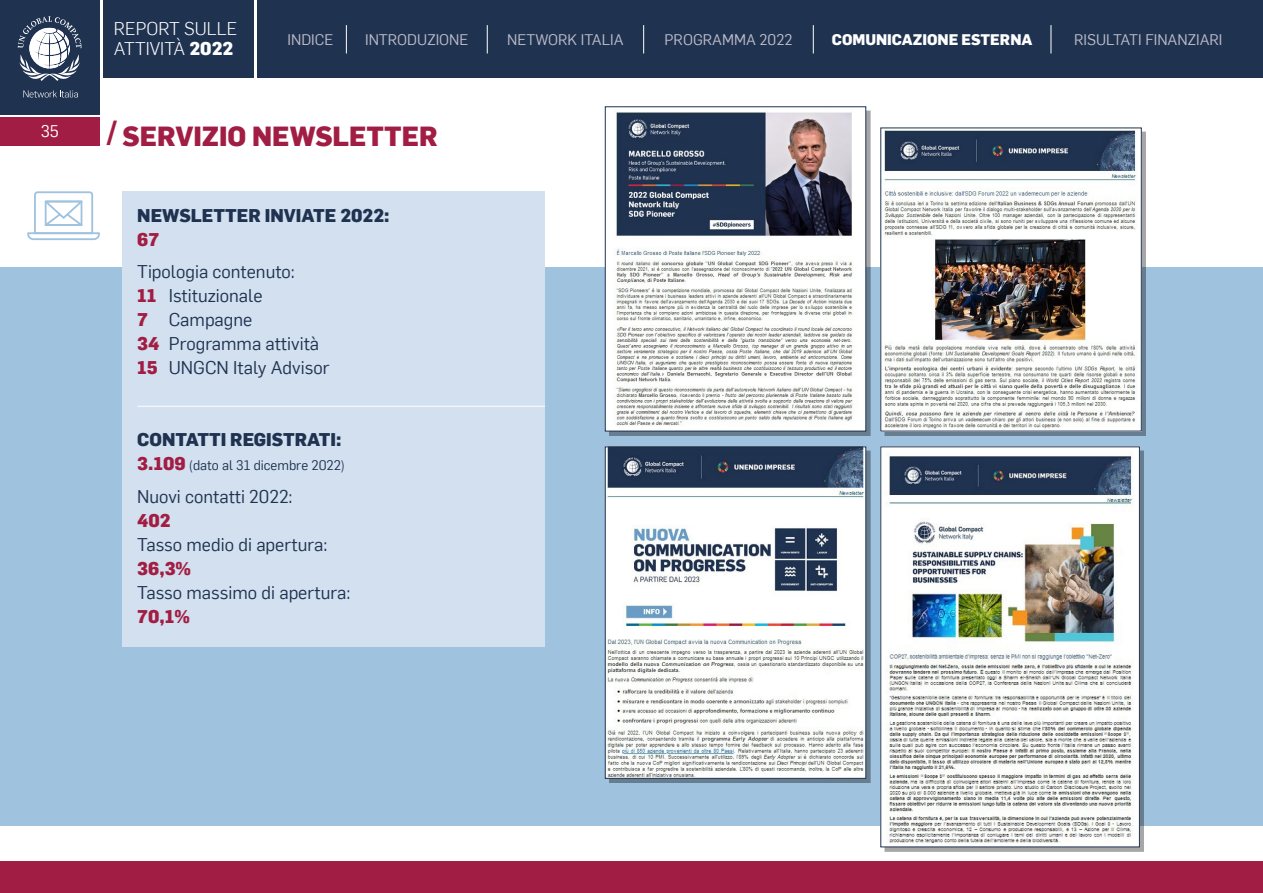
<style>
.page{position:relative;width:1263px;height:893px;background:#fff}
.page>*{position:absolute;margin:0;border:0;box-sizing:border-box;transform-origin:0 0}
.t1{font:800 27px "Flama";color:#a21d43}
.t2{font:18px/24px "Flama";color:#1f3250}
.t3{font:800 18px "Flama";color:#1f3250}
.t4{font:300 18px/19.6px "Flama";color:#fff}
.t5{font:800 18px "Flama";color:#a21d43}
.t6{font:16.5px "Flama";color:#fff}
.t7{font:15px "Flama";color:#bdbcc9}
.t8{font:800 15px "Flama";color:#fff}
.t9{font:13.5px "Flama";color:#1f3250}
.s1{font-weight:800}
.s2{font-weight:800;color:#a21d43}
.s3{font-weight:800;font-size:18px;color:#a21d43}
</style>
<div class="page">
<div style="left:0;top:862px;width:1263px;height:31px;background:#a21d43"></div>
<div style="left:103px;top:0;width:151px;height:78px;background:#1f3250"></div>
<div style="left:0;top:0;width:100px;height:115px;background:#1f3250"></div>
<div style="left:257px;top:0;width:1006px;height:78px;background:#1f3250"></div>
<svg style="left:23px;top:90px;width:55px;height:8px"></svg>
<svg style="left:18px;top:16px;width:63px;height:65px"></svg>
<div style="left:0;top:118px;width:100px;height:28px;background:#a21d43"></div>
<svg style="left:346px;top:25px;width:1px;height:28px"></svg>
<svg style="left:487px;top:25px;width:1px;height:28px"></svg>
<svg style="left:643px;top:25px;width:1px;height:28px"></svg>
<svg style="left:813px;top:25px;width:1px;height:28px"></svg>
<svg style="left:1050px;top:25px;width:1px;height:28px"></svg>
<div style="left:0;top:267px;width:1263px;height:559px;background:#9fc2de"></div>
<div style="left:609px;top:110px;width:261px;height:326px;background:#000;opacity:.35"></div>
<img style="left:607px;top:110px;width:257px;height:319px">
<div style="left:605px;top:106px;width:261px;height:325px;border:1px solid #1f3250"></div>
<div style="left:884px;top:132px;width:262px;height:304px;background:#000;opacity:.35"></div>
<img style="left:882px;top:130px;width:258px;height:299px">
<div style="left:884px;top:451px;width:260px;height:401px;background:#000;opacity:.35"></div>
<img style="left:882px;top:448px;width:256px;height:397px">
<div style="left:880px;top:446px;width:260px;height:401px;border:1px solid #1f3250"></div>
<div style="left:609px;top:451px;width:261px;height:332px;background:#000;opacity:.35"></div>
<img style="left:607px;top:448px;width:257px;height:329px">
<div style="left:605px;top:446px;width:261px;height:333px;border:1px solid #1f3250"></div>
<div style="left:123px;top:191px;width:422px;height:456px;background:#d2e0ef"></div>
<hr style="left:137px;top:406px;width:408px;height:1px;background:#fff">
<svg style="left:27px;top:191px;width:73px;height:49px"></svg>
<p class="t6" style="left:41px;top:120px;width:20px">35</p>
<p class="t4" style="left:114px;top:18px;width:125px">REPORT SULLE<br>ATTIVITÀ <span class="s1">2022</span></p>
<p class="t7" style="left:287px;top:29px;width:47px">INDICE</p>
<p class="t7" style="left:365px;top:29px;width:105px">INTRODUZIONE</p>
<p class="t7" style="left:507px;top:29px;width:118px">NETWORK ITALIA</p>
<p class="t7" style="left:664px;top:29px;width:129px">PROGRAMMA 2022</p>
<p class="t8" style="left:832px;top:28px;width:202px">COMUNICAZIONE ESTERNA</p>
<p class="t7" style="left:1074px;top:29px;width:150px">RISULTATI FINANZIARI</p>
<h1 class="t1" style="left:107px;top:117px;width:332px">/ SERVIZIO NEWSLETTER</h1>
<p class="t3" style="left:137px;top:202px;width:254px">NEWSLETTER INVIATE 2022:</p>
<p class="t5" style="left:137px;top:226px;width:23px">67</p>
<p class="t2" style="left:137px;top:259px;width:194px">Tipologia contenuto:<br><span class="s2">11</span> Istituzionale<br><span class="s2">7</span> Campagne<br><span class="s2">34</span> Programma attività<br><span class="s2">15</span> UNGCN Italy Advisor</p>
<p class="t3" style="left:137px;top:427px;width:206px">CONTATTI REGISTRATI:</p>
<p class="t9" style="left:137px;top:456px;width:209px"><span class="s3">3.109</span> (dato al 31 dicembre 2022)</p>
<p class="t2" style="left:137px;top:483px;width:157px">Nuovi contatti 2022:</p>
<p class="t5" style="left:137px;top:507px;width:35px">402</p>
<p class="t2" style="left:137px;top:531px;width:192px">Tasso medio di apertura:</p>
<p class="t5" style="left:137px;top:555px;width:55px">36,3%</p>
<p class="t2" style="left:137px;top:579px;width:215px">Tasso massimo di apertura:</p>
<p class="t5" style="left:137px;top:603px;width:54px">70,1%</p>
</div>
